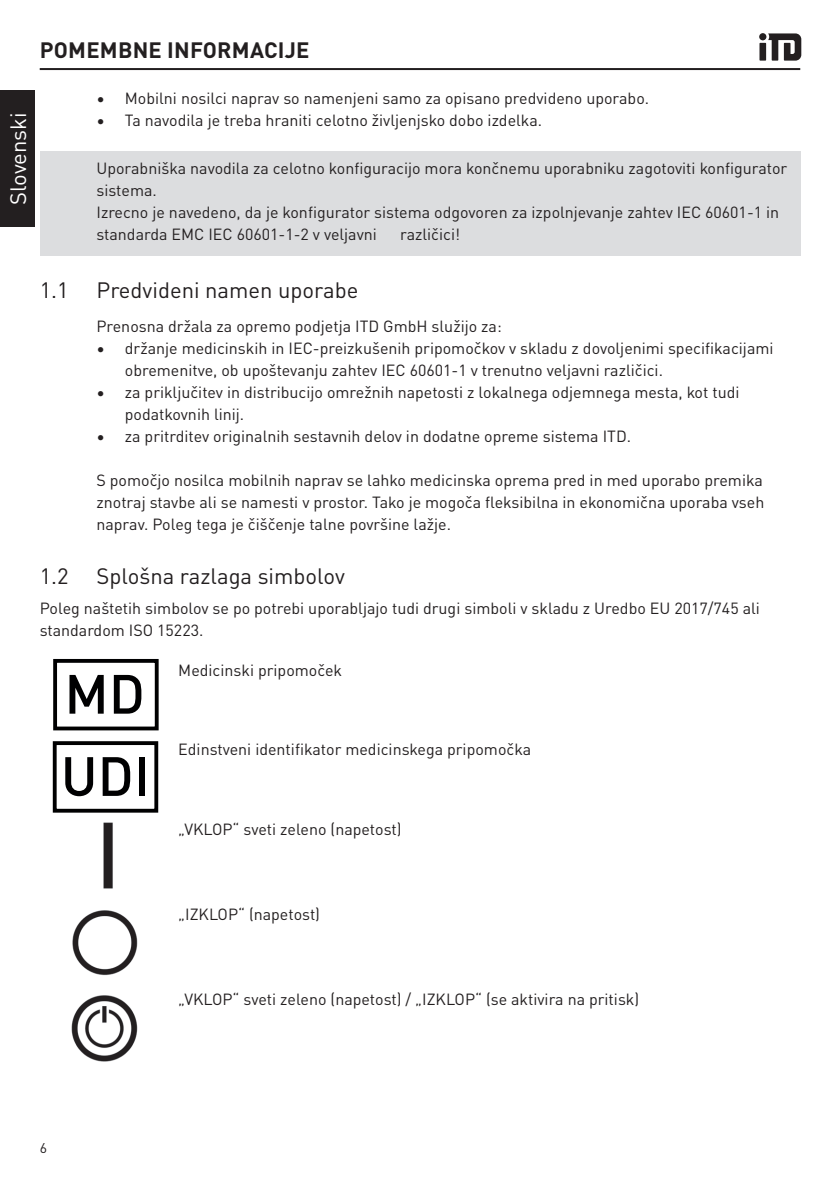
<style>
.page{position:relative;width:840px;height:1191px;background:#fff}
.page>*{position:absolute;margin:0;border:0;box-sizing:border-box;transform-origin:0 0}
.t1{font:500 54.4px "DIN Pro";color:#000001}
.t2{font:22px "DIN Pro";color:#231f20}
.t3{font:700 22px "DIN Pro";letter-spacing:.01em;color:#231f20}
.t4{font:22px "DIN Pro";color:#fff}
.t5{font:16px/22px "DIN Pro";color:#231f20}
.t6{font:14px "DINOT";color:#231f20}
.s1{font-family:"DINOT"}
</style>
<div class="page">
<hr style="left:40px;top:68px;width:759px;height:2px;background:#231f20">
<div style="left:0;top:91px;width:34px;height:136px;background:#231f20"></div>
<svg style="left:759px;top:33px;width:41px;height:28px"></svg>
<div style="left:40px;top:151px;width:759px;height:60px;background:#dcdddf"></div>
<div style="left:40px;top:195px;width:759px;height:60px;background:#dcdddf"></div>
<div style="left:53px;top:659px;width:105px;height:71px;border:4px solid #000001"></div>
<div style="left:53px;top:741px;width:105px;height:71px;border:4px solid #000001"></div>
<img style="left:103px;top:822px;width:10px;height:67px">
<img style="left:72px;top:910px;width:66px;height:66px">
<img style="left:71px;top:995px;width:67px;height:67px">
<h2 class="t4" style="left:1px;top:205px;width:94px;rotate:-90deg">Slovenski</h2>
<h2 class="t3" style="left:40px;top:33px;width:271px">POMEMBNE INFORMACIJE</h2>
<p class="t5" style="left:96px;top:87px;width:554px">• Mobilni nosilci naprav so namenjeni samo za opisano predvideno uporabo.</p>
<p class="t5" style="left:96px;top:109px;width:447px">• Ta navodila je treba hraniti celotno življenjsko dobo izdelka.</p>
<p class="t5" style="left:96px;top:157px;width:692px">Uporabniška navodila za celotno konfiguracijo mora končnemu uporabniku zagotoviti konfigurator sistema.<br>Izrecno je navedeno, da je konfigurator sistema odgovoren za izpolnjevanje zahtev IEC 60601-1 in standarda EMC IEC 60601-1-2 v veljavni</p>
<p class="t5" style="left:400px;top:223px;width:61px">različici!</p>
<h2 class="t2" style="left:40px;top:274px;width:30px">1.1</h2>
<h2 class="t2" style="left:96px;top:274px;width:263px">Predvideni namen uporabe</h2>
<p class="t5" style="left:96px;top:314px;width:406px">Prenosna držala za opremo podjetja ITD GmbH služijo za:</p>
<p class="t5" style="left:125px;top:336px;width:649px;text-indent:-28px">• držanje medicinskih in IEC-preizkušenih pripomočkov v skladu z dovoljenimi specifikacijami obremenitve, ob upoštevanju zahtev IEC 60601-1 v trenutno veljavni različici.</p>
<p class="t5" style="left:125px;top:380px;width:615px;text-indent:-28px">• za priključitev in distribucijo omrežnih napetosti z lokalnega odjemnega mesta, kot tudi podatkovnih linij.</p>
<p class="t5" style="left:96px;top:424px;width:536px">• za pritrditev originalnih sestavnih delov in dodatne opreme sistema ITD.</p>
<p class="t5" style="left:96px;top:468px;width:669px;text-align:justify">S pomočjo nosilca mobilnih naprav se lahko medicinska oprema pred in med uporabo premika znotraj stavbe ali se namesti v prostor. Tako je mogoča fleksibilna in ekonomična uporaba vseh naprav. Poleg tega je čiščenje talne površine lažje.</p>
<h2 class="t2" style="left:40px;top:559px;width:30px">1.2</h2>
<h2 class="t2" style="left:96px;top:559px;width:250px">Splošna razlaga simbolov</h2>
<p class="t5" style="left:40px;top:596px;width:721px">Poleg naštetih simbolov se po potrebi uporabljajo tudi drugi simboli v skladu z Uredbo EU 2017/745 ali standardom ISO 15223.</p>
<h1 class="t1" style="left:64px;top:652px;width:82px">MD</h1>
<p class="t5" style="left:178px;top:658px;width:165px">Medicinski pripomoček</p>
<h1 class="t1" style="left:61px;top:734px;width:90px">UDI</h1>
<p class="t5" style="left:178px;top:737px;width:354px">Edinstveni identifikator medicinskega pripomočka</p>
<p class="t5" style="left:178px;top:817px;width:225px">„VKLOP“ <span class="s1">sveti zeleno</span> (napetost)</p>
<p class="t5" style="left:178px;top:902px;width:143px">„IZKLOP“ (napetost)</p>
<p class="t5" style="left:178px;top:987px;width:462px">„VKLOP“ <span class="s1">sveti zeleno</span> (napetost) / „IZKLOP“ (se aktivira na pritisk)</p>
<p class="t6" style="left:40px;top:1137px;width:9px">6</p>
</div>
